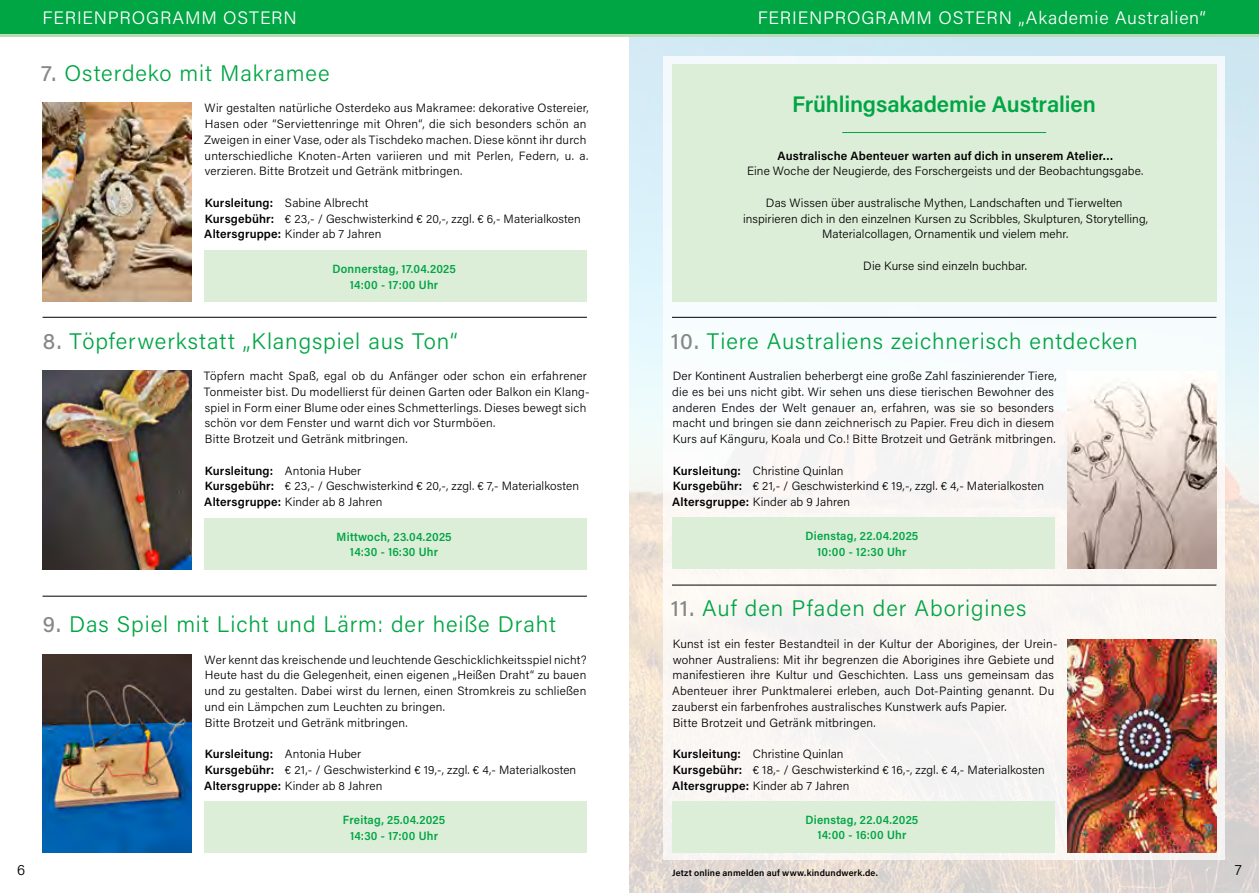
<style>
.page{position:relative;width:1259px;height:893px;background:#fff}
.page>*{position:absolute;margin:0;border:0;box-sizing:border-box;transform-origin:0 0}
.t1{font:300 22.5px "Acumin Pro";letter-spacing:.04em;color:#00a544}
.t2{font:600 22.5px "Acumin Pro";letter-spacing:-.01em;color:#00a544}
.t3{font:300 18px "Acumin Pro";letter-spacing:.045em;color:#fff}
.t4{font:300 15px "Acumin Pro";color:#000}
.t5{font:300 12px/15.8px "Acumin Pro";letter-spacing:.015em;color:#000}
.t6{font:600 12px/15.8px "Acumin Pro Semi Cond";letter-spacing:.02em;color:#00a544;text-align:center}
.t7{font:600 12px "Acumin Pro";letter-spacing:.01em;color:#000}
.t8{font:600 9px "Acumin Pro";letter-spacing:.02em;color:#000}
.s1{font-weight:500;color:#878988}
.s2{font-weight:600}
</style>
<div class="page">
<img style="left:629px;top:36px;width:630px;height:857px">
<div style="left:663px;top:57px;width:562px;height:803px;background:#f9f7f4"></div>
<div style="left:0;top:0;width:1259px;height:34px;background:#00a544"></div>
<hr style="left:0;top:34px;width:1259px;height:2px;background:#b7dbb2">
<div style="left:204px;top:250px;width:383px;height:51px;background:#dcedd8"></div>
<div style="left:204px;top:802px;width:383px;height:51px;background:#dcedd8"></div>
<div style="left:204px;top:518px;width:383px;height:51px;background:#dcedd8"></div>
<hr style="left:43px;top:317px;width:544px;height:1px;background:#000">
<hr style="left:43px;top:596px;width:544px;height:1px;background:#000">
<div style="left:672px;top:64px;width:544px;height:237px;background:#dcedd8"></div>
<div style="left:672px;top:518px;width:382px;height:51px;background:#dcedd8"></div>
<div style="left:672px;top:802px;width:382px;height:51px;background:#dcedd8"></div>
<img style="left:43px;top:103px;width:148px;height:198px">
<img style="left:43px;top:370px;width:148px;height:199px">
<img style="left:1067px;top:371px;width:149px;height:198px">
<img style="left:1067px;top:639px;width:149px;height:214px">
<hr style="left:672px;top:317px;width:544px;height:1px;background:#000">
<hr style="left:672px;top:585px;width:544px;height:1px;background:#000">
<hr style="left:842px;top:132px;width:204px;height:1px;background:#00a544">
<img style="left:43px;top:655px;width:148px;height:198px">
<h2 class="t3" style="left:43px;top:5px;width:256px">FERIENPROGRAMM OSTERN</h2>
<h1 class="t1" style="left:41px;top:57px;width:290px"><span class="s1">7.</span> Osterdeko mit Makramee</h1>
<p class="t5" style="left:204px;top:100px;width:386px">Wir gestalten natürliche Osterdeko aus Makramee: dekorative Ostereier, Hasen oder “Serviettenringe mit Ohren“, die sich besonders schön an Zweigen in einer Vase, oder als Tischdeko machen. Diese könnt ihr durch unterschiedliche Knoten-Arten variieren und mit Perlen, Federn, u. a. verzieren. Bitte Brotzeit und Getränk mitbringen.</p>
<p class="t5" style="left:204px;top:194px;width:378px"><span class="s2">Kursleitung:</span> Sabine Albrecht<br><span class="s2">Kursgebühr:</span> € 23,- / Geschwisterkind € 20,-, zzgl. € 6,- Materialkosten<br><span class="s2">Altersgruppe:</span> Kinder ab 7 Jahren</p>
<p class="t6" style="left:332px;top:260px;width:125px">Donnerstag, 17.04.2025<br>14:00 - 17:00 Uhr</p>
<h1 class="t1" style="left:43px;top:325px;width:417px"><span class="s1">8.</span> Töpferwerkstatt „Klangspiel aus Ton“</h1>
<p class="t5" style="left:204px;top:367px;width:387px">Töpfern macht Spaß, egal ob du Anfänger oder schon ein erfahrener Tonmeister bist. Du modellierst für deinen Garten oder Balkon ein Klang&shy;spiel in Form einer Blume oder eines Schmetterlings. Dieses bewegt sich schön vor dem Fenster und warnt dich vor Sturmböen.<br>Bitte Brotzeit und Getränk mitbringen.</p>
<p class="t5" style="left:204px;top:462px;width:376px"><span class="s2">Kursleitung:</span> Antonia Huber<br><span class="s2">Kursgebühr:</span> € 23,- / Geschwisterkind € 20,-, zzgl. € 7,- Materialkosten<br><span class="s2">Altersgruppe:</span> Kinder ab 8 Jahren</p>
<p class="t6" style="left:337px;top:528px;width:117px">Mittwoch, 23.04.2025<br>14:30 - 16:30 Uhr</p>
<h1 class="t1" style="left:43px;top:609px;width:514px"><span class="s1">9.</span> Das Spiel mit Licht und Lärm: der heiße Draht</h1>
<p class="t5" style="left:205px;top:651px;width:384px">Wer kennt das kreischende und leuchtende Geschicklichkeitsspiel nicht?<br>Heute hast du die Gelegenheit, einen eigenen „Heißen Draht“ zu bauen und zu gestalten. Dabei wirst du lernen, einen Stromkreis zu schließen und ein Lämpchen zum Leuchten zu bringen.<br>Bitte Brotzeit und Getränk mitbringen.</p>
<p class="t5" style="left:204px;top:745px;width:373px"><span class="s2">Kursleitung:</span> Antonia Huber<br><span class="s2">Kursgebühr:</span> € 21,- / Geschwisterkind € 19,-, zzgl. € 4,- Materialkosten<br><span class="s2">Altersgruppe:</span> Kinder ab 8 Jahren</p>
<p class="t6" style="left:343px;top:812px;width:104px">Freitag, 25.04.2025<br>14:30 - 17:00 Uhr</p>
<h2 class="t3" style="left:758px;top:5px;width:450px">FERIENPROGRAMM OSTERN „Akademie Australien“</h2>
<h1 class="t2" style="left:792px;top:89px;width:305px">Frühlingsakademie Australien</h1>
<p class="t7" style="left:777px;top:147px;width:337px">Australische Abenteuer warten auf dich in unserem Atelier…</p>
<p class="t5" style="left:747px;top:163px;width:398px">Eine Woche der Neugierde, des Forschergeists und der Beobachtungsgabe.</p>
<p class="t5" style="left:743px;top:194px;width:407px;text-align:center">Das Wissen über australische Mythen, Landschaften und Tierwelten inspirieren dich in den einzelnen Kursen zu Scribbles, Skulpturen, Storytelling,<br>Materialcollagen, Ornamentik und vielem mehr.</p>
<p class="t5" style="left:863px;top:257px;width:165px">Die Kurse sind einzeln buchbar.</p>
<h1 class="t1" style="left:671px;top:325px;width:468px"><span class="s1">10.</span> Tiere Australiens zeichnerisch entdecken</h1>
<p class="t5" style="left:672px;top:368px;width:386px">Der Kontinent Australien beherbergt eine große Zahl faszinierender Tiere, die es bei uns nicht gibt. Wir sehen uns diese tierischen Bewohner des anderen Endes der Welt genauer an, erfahren, was sie so besonders macht und bringen sie dann zeichnerisch zu Papier. Freu dich in diesem Kurs auf Känguru, Koala und Co.! Bitte Brotzeit und Getränk mitbringen.</p>
<p class="t5" style="left:672px;top:462px;width:373px"><span class="s2">Kursleitung:</span> Christine Quinlan<br><span class="s2">Kursgebühr:</span> € 21,- / Geschwisterkind € 19,-, zzgl. € 4,- Materialkosten<br><span class="s2">Altersgruppe:</span> Kinder ab 9 Jahren</p>
<p class="t6" style="left:805px;top:527px;width:114px">Dienstag, 22.04.2025<br>10:00 - 12:30 Uhr</p>
<h1 class="t1" style="left:671px;top:593px;width:357px"><span class="s1">11.</span> Auf den Pfaden der Aborigines</h1>
<p class="t5" style="left:672px;top:635px;width:387px">Kunst ist ein fester Bestandteil in der Kultur der Aborigines, der Urein&shy;wohner Australiens: Mit ihr begrenzen die Aborigines ihre Gebiete und manifestieren ihre Kultur und Geschichten. Lass uns gemeinsam das Abenteuer ihrer Punktmalerei erleben, auch Dot-Painting genannt. Du zauberst ein farbenfrohes australisches Kunstwerk aufs Papier.<br>Bitte Brotzeit und Getränk mitbringen.</p>
<p class="t5" style="left:672px;top:745px;width:374px"><span class="s2">Kursleitung:</span> Christine Quinlan<br><span class="s2">Kursgebühr:</span> € 18,- / Geschwisterkind € 16,-, zzgl. € 4,- Materialkosten<br><span class="s2">Altersgruppe:</span> Kinder ab 7 Jahren</p>
<p class="t6" style="left:805px;top:811px;width:114px">Dienstag, 22.04.2025<br>14:00 - 16:00 Uhr</p>
<p class="t4" style="left:17px;top:859px;width:10px">6</p>
<p class="t8" style="left:672px;top:866px;width:207px">Jetzt online anmelden auf www.kindundwerk.de.</p>
<p class="t4" style="left:1235px;top:860px;width:9px">7</p>
</div>
